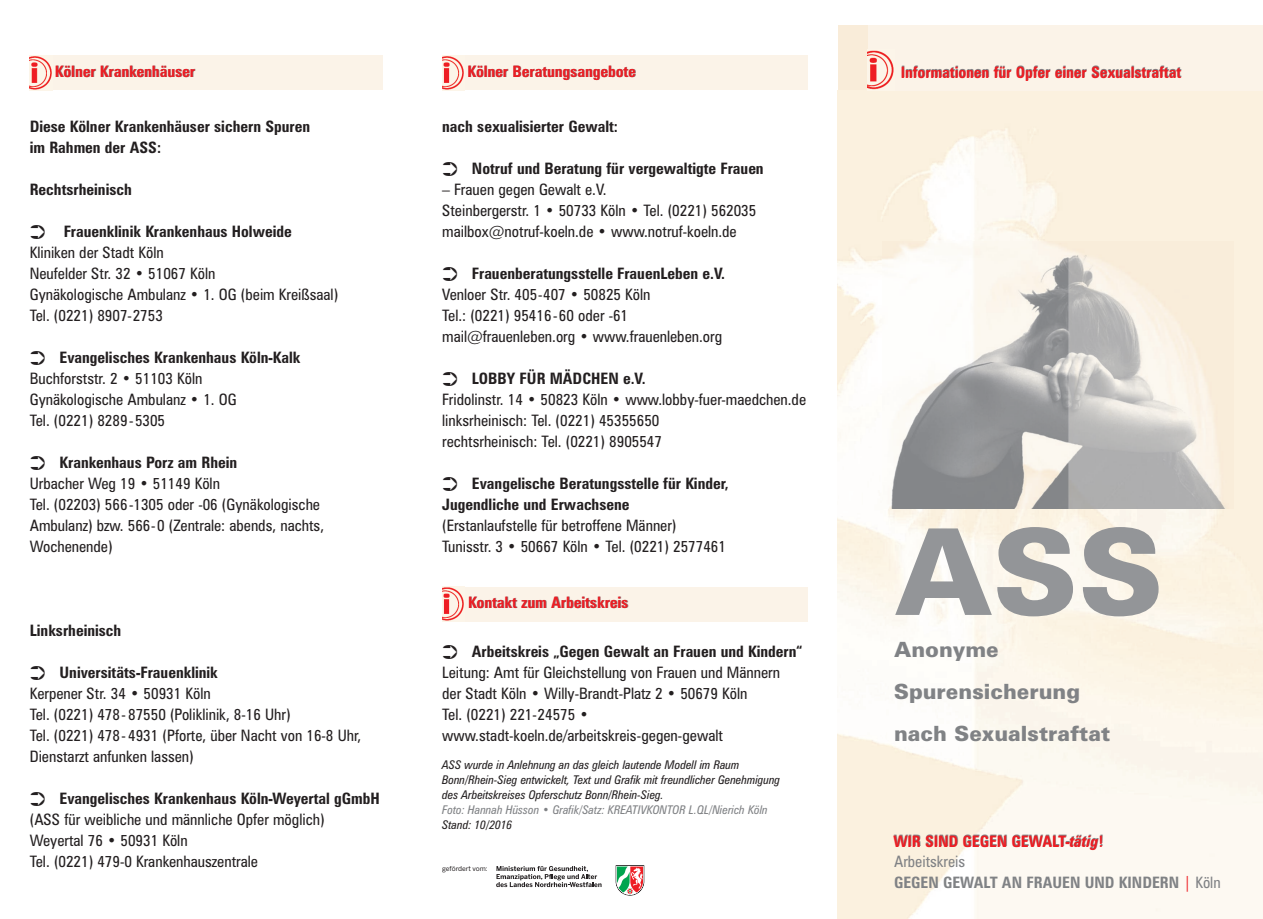
<style>
.page{position:relative;width:1263px;height:919px;background:#fff}
.page>*{position:absolute;margin:0;border:0;box-sizing:border-box;transform-origin:0 0}
.t1{font:900 120px "Zurich BT";color:#939598}
.t2{font:900 21px/42px "Zurich BT";color:#808285}
.t3{font:condensed 15.75px/21px "Zurich BT";color:#231f20}
.t4{font:700 condensed 15.75px/21px "Zurich BT";color:#231f20}
.t5{font:700 condensed 15.75px "Zurich BT";color:#ee1d23}
.t6{font:700 condensed 15.75px/21px "Zurich BT";color:#808285}
.t7{font:italic condensed 12px/15px "Zurich BT";color:#231f20}
.t8{font:6.6px "Benton Sans";color:#231f20}
.s1{color:#808285}
.s2{font-style:normal;color:#808285}
.s3{font-style:italic}
.s4{font-weight:400}
.s5{font-weight:400;color:#ee1d23}
</style>
<div class="page">
<div style="left:838px;top:26px;width:425px;height:68px;background:#f9ecd9"></div>
<div style="left:442px;top:55px;width:366px;height:35px;background:#fbf3e8"></div>
<img style="left:838px;top:90px;width:425px;height:828px">
<div style="left:30px;top:55px;width:353px;height:35px;background:#fbf3e8"></div>
<img style="left:30px;top:56px;width:22px;height:34px">
<img style="left:442px;top:56px;width:22px;height:34px">
<div style="left:867px;top:26px;width:396px;height:64px;background:#fbf3e8"></div>
<img style="left:867px;top:50px;width:27px;height:40px">
<img style="left:883px;top:241px;width:350px;height:267px">
<svg style="left:616px;top:865px;width:28px;height:30px"></svg>
<svg style="left:496px;top:866px;width:105px;height:21px"></svg>
<div style="left:442px;top:586px;width:366px;height:35px;background:#fbf3e8"></div>
<img style="left:442px;top:587px;width:22px;height:34px">
<p class="t5" style="left:55px;top:63px;width:142px">Kölner Krankenhäuser</p>
<p class="t5" style="left:467px;top:63px;width:170px">Kölner Beratungsangebote</p>
<p class="t5" style="left:901px;top:63px;width:282px">Informationen für Opfer einer Sexualstraftat</p>
<p class="t4" style="left:30px;top:116px;width:282px">Diese Kölner Krankenhäuser sichern Spuren im Rahmen der ASS:</p>
<p class="t4" style="left:30px;top:179px;width:104px">Rechtsrheinisch</p>
<p class="t4" style="left:64px;top:221px;width:230px">Frauenklinik Krankenhaus Holweide</p>
<p class="t3" style="left:30px;top:242px;width:310px">Kliniken der Stadt Köln<br>Neufelder Str. 32 • 51067 Köln<br>Gynäkologische Ambulanz • 1. OG (beim Kreißsaal)<br>Tel. (0221) 8907-2753</p>
<p class="t4" style="left:60px;top:347px;width:242px">Evangelisches Krankenhaus Köln-Kalk</p>
<p class="t3" style="left:30px;top:368px;width:209px">Buchforststr. 2 • 51103 Köln<br>Gynäkologische Ambulanz • 1. OG<br>Tel. (0221) 8289-5305</p>
<p class="t4" style="left:60px;top:452px;width:179px">Krankenhaus Porz am Rhein</p>
<p class="t3" style="left:30px;top:473px;width:296px">Urbacher Weg 19 • 51149 Köln<br>Tel. (02203) 566-1305 oder -06 (Gynäkologische Ambulanz) bzw. 566-0 (Zentrale: abends, nachts, Wochenende)</p>
<p class="t4" style="left:30px;top:620px;width:93px">Linksrheinisch</p>
<p class="t4" style="left:60px;top:662px;width:160px">Universitäts-Frauenklinik</p>
<p class="t3" style="left:30px;top:683px;width:333px">Kerpener Str. 34 • 50931 Köln<br>Tel. (0221) 478- 87550 (Poliklinik, 8-16 Uhr)<br>Tel. (0221) 478- 4931 (Pforte, über Nacht von 16-8 Uhr, Dienstarzt anfunken lassen)</p>
<p class="t4" style="left:60px;top:788px;width:322px">Evangelisches Krankenhaus Köln-Weyertal gGmbH</p>
<p class="t3" style="left:30px;top:809px;width:296px">(ASS für weibliche und männliche Opfer möglich)<br>Weyertal 76 • 50931 Köln<br>Tel. (0221) 479-0 Krankenhauszentrale</p>
<p class="t4" style="left:442px;top:116px;width:177px">nach sexualisierter Gewalt:</p>
<p class="t4" style="left:472px;top:158px;width:293px">Notruf und Beratung für vergewaltigte Frauen</p>
<p class="t3" style="left:442px;top:179px;width:316px">– Frauen gegen Gewalt e.V.<br>Steinbergerstr. 1 • 50733 Köln • Tel. (0221) 562035 mailbox@notruf-koeln.de • www.notruf-koeln.de</p>
<p class="t4" style="left:472px;top:263px;width:255px">Frauenberatungsstelle FrauenLeben e.V.</p>
<p class="t3" style="left:442px;top:284px;width:281px">Venloer Str. 405-407 • 50825 Köln<br>Tel.: (0221) 95416-60 oder -61 mail@frauenleben.org • www.frauenleben.org</p>
<p class="t4" style="left:472px;top:368px;width:175px">LOBBY FÜR MÄDCHEN e.V.</p>
<p class="t3" style="left:442px;top:389px;width:365px">Fridolinstr. 14 • 50823 Köln • www.lobby-fuer-maedchen.de linksrheinisch: Tel. (0221) 45355650<br>rechtsrheinisch: Tel. (0221) 8905547</p>
<p class="t4" style="left:442px;top:473px;width:288px;text-indent:30px">Evangelische Beratungsstelle für Kinder,<br>Jugendliche und Erwachsene</p>
<p class="t3" style="left:442px;top:515px;width:285px">(Erstanlaufstelle für betroffene Männer)<br>Tunisstr. 3 • 50667 Köln • Tel. (0221) 2577461</p>
<p class="t5" style="left:468px;top:593px;width:162px">Kontakt zum Arbeitskreis</p>
<p class="t4" style="left:472px;top:641px;width:332px">Arbeitskreis „Gegen Gewalt an Frauen und Kindern“</p>
<p class="t3" style="left:442px;top:662px;width:339px">Leitung: Amt für Gleichstellung von Frauen und Männern der Stadt Köln • Willy-Brandt-Platz 2 • 50679 Köln<br>Tel. (0221) 221-24575 • www.stadt-koeln.de/arbeitskreis-gegen-gewalt</p>
<p class="t7" style="left:442px;top:757px;width:339px">ASS wurde in Anlehnung an das gleich lautende Modell im Raum Bonn/Rhein-Sieg entwickelt, Text und Grafik mit freundlicher Genehmigung des Arbeitskreises Opferschutz Bonn/Rhein-Sieg.<br><span class="s1">Foto: Hannah Hüsson</span> <span class="s2">•</span> <span class="s1">Grafik/Satz: KREATIVKONTOR L.QL/Nierich Köln </span>Stand: 10/2016</p>
<p class="t8" style="left:442px;top:864px;width:47px">gefördert vom:</p>
<h1 class="t1" style="left:894px;top:503px;width:272px">ASS</h1>
<h2 class="t2" style="left:894px;top:628px;width:218px">Anonyme<br>Spurensicherung nach Sexualstraftat</h2>
<p class="t5" style="left:893px;top:831px;width:212px">WIR SIND GEGEN GEWALT-<span class="s3">tätig</span>!</p>
<p class="t6" style="left:894px;top:851px;width:328px"><span class="s4">Arbeitskreis<br></span>GEGEN GEWALT AN FRAUEN UND KINDERN <span class="s5">|</span> <span class="s4">Köln</span></p>
</div>
